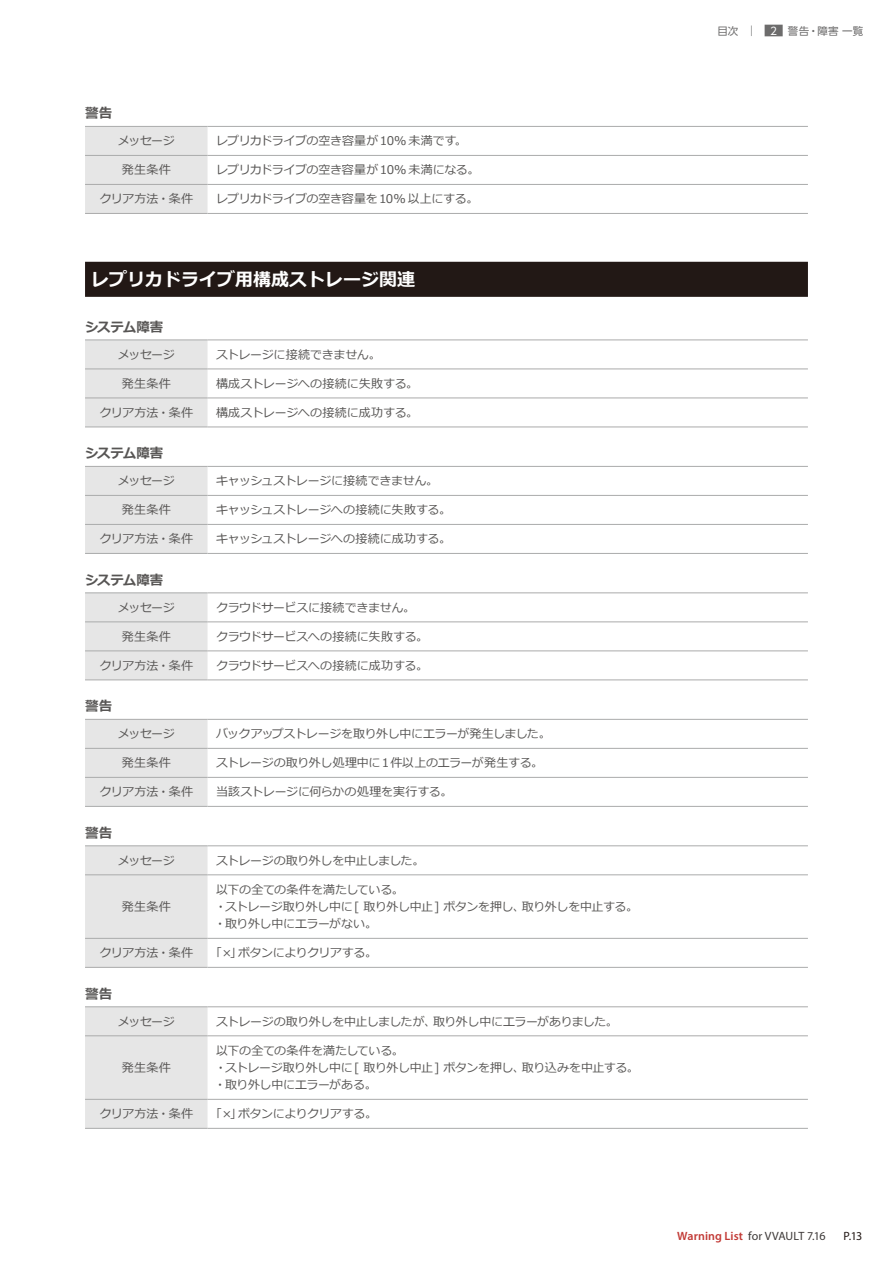
<style>
.page{position:relative;width:893px;height:1263px;background:#fff}
.page>*{position:absolute;margin:0;border:0;box-sizing:border-box;transform-origin:0 0}
.t1{font:700 18px "Meiryo";color:#fff}
.t2{font:700 13.5px "Meiryo";letter-spacing:.01em;color:#575554}
.t3{font:12px/17.2px "Meiryo";letter-spacing:-.03em;color:#575554}
.t4{font:12px "Meiryo";color:#575554}
.t5{font:12px "Myriad Pro";letter-spacing:-.005em;color:#3e3a39}
.t6{font:12px "Myriad Pro";color:#221815}
.t7{font:10.5px "UD Shin Go Pro";letter-spacing:.015em;color:#6d6c6c}
.s1{color:#fff}
.s2{font-weight:600;color:#c23a36}
</style>
<div class="page">
<div style="left:85px;top:262px;width:723px;height:35px;background:#221815"></div>
<div style="left:85px;top:127px;width:123px;height:86px;background:#e6e6e6"></div>
<hr style="left:85px;top:126px;width:123px;height:1px;background:#aaabab">
<hr style="left:208px;top:126px;width:600px;height:1px;background:#aaabab">
<hr style="left:85px;top:155px;width:123px;height:1px;background:#aaabab">
<hr style="left:208px;top:155px;width:600px;height:1px;background:#aaabab">
<hr style="left:85px;top:184px;width:123px;height:1px;background:#aaabab">
<hr style="left:208px;top:184px;width:600px;height:1px;background:#aaabab">
<hr style="left:85px;top:213px;width:123px;height:1px;background:#aaabab">
<hr style="left:208px;top:213px;width:600px;height:1px;background:#aaabab">
<div style="left:85px;top:341px;width:123px;height:86px;background:#e6e6e6"></div>
<hr style="left:85px;top:369px;width:123px;height:1px;background:#aaabab">
<hr style="left:208px;top:369px;width:600px;height:1px;background:#aaabab">
<hr style="left:85px;top:398px;width:123px;height:1px;background:#aaabab">
<hr style="left:208px;top:398px;width:600px;height:1px;background:#aaabab">
<hr style="left:85px;top:340px;width:123px;height:1px;background:#aaabab">
<hr style="left:208px;top:340px;width:600px;height:1px;background:#aaabab">
<hr style="left:85px;top:427px;width:123px;height:1px;background:#aaabab">
<hr style="left:208px;top:427px;width:600px;height:1px;background:#aaabab">
<div style="left:85px;top:467px;width:123px;height:86px;background:#e6e6e6"></div>
<hr style="left:85px;top:495px;width:123px;height:1px;background:#aaabab">
<hr style="left:208px;top:495px;width:600px;height:1px;background:#aaabab">
<hr style="left:85px;top:524px;width:123px;height:1px;background:#aaabab">
<hr style="left:208px;top:524px;width:600px;height:1px;background:#aaabab">
<hr style="left:85px;top:466px;width:123px;height:1px;background:#aaabab">
<hr style="left:208px;top:466px;width:600px;height:1px;background:#aaabab">
<hr style="left:85px;top:553px;width:123px;height:1px;background:#aaabab">
<hr style="left:208px;top:553px;width:600px;height:1px;background:#aaabab">
<div style="left:85px;top:594px;width:123px;height:86px;background:#e6e6e6"></div>
<hr style="left:85px;top:622px;width:123px;height:1px;background:#aaabab">
<hr style="left:208px;top:622px;width:600px;height:1px;background:#aaabab">
<hr style="left:85px;top:651px;width:123px;height:1px;background:#aaabab">
<hr style="left:208px;top:651px;width:600px;height:1px;background:#aaabab">
<hr style="left:85px;top:593px;width:123px;height:1px;background:#aaabab">
<hr style="left:208px;top:593px;width:600px;height:1px;background:#aaabab">
<hr style="left:85px;top:680px;width:123px;height:1px;background:#aaabab">
<hr style="left:208px;top:680px;width:600px;height:1px;background:#aaabab">
<div style="left:85px;top:720px;width:123px;height:86px;background:#e6e6e6"></div>
<hr style="left:85px;top:748px;width:123px;height:1px;background:#aaabab">
<hr style="left:208px;top:748px;width:600px;height:1px;background:#aaabab">
<hr style="left:85px;top:777px;width:123px;height:1px;background:#aaabab">
<hr style="left:208px;top:777px;width:600px;height:1px;background:#aaabab">
<hr style="left:85px;top:719px;width:123px;height:1px;background:#aaabab">
<hr style="left:208px;top:719px;width:600px;height:1px;background:#aaabab">
<hr style="left:85px;top:806px;width:123px;height:1px;background:#aaabab">
<hr style="left:208px;top:806px;width:600px;height:1px;background:#aaabab">
<div style="left:85px;top:846px;width:123px;height:121px;background:#e6e6e6"></div>
<hr style="left:85px;top:874px;width:123px;height:1px;background:#aaabab">
<hr style="left:208px;top:874px;width:600px;height:1px;background:#aaabab">
<hr style="left:85px;top:938px;width:123px;height:1px;background:#aaabab">
<hr style="left:208px;top:938px;width:600px;height:1px;background:#aaabab">
<hr style="left:85px;top:845px;width:123px;height:1px;background:#aaabab">
<hr style="left:208px;top:845px;width:600px;height:1px;background:#aaabab">
<hr style="left:85px;top:967px;width:123px;height:1px;background:#aaabab">
<hr style="left:208px;top:967px;width:600px;height:1px;background:#aaabab">
<div style="left:85px;top:1007px;width:123px;height:121px;background:#e6e6e6"></div>
<hr style="left:85px;top:1035px;width:123px;height:1px;background:#aaabab">
<hr style="left:208px;top:1035px;width:600px;height:1px;background:#aaabab">
<hr style="left:85px;top:1099px;width:123px;height:1px;background:#aaabab">
<hr style="left:208px;top:1099px;width:600px;height:1px;background:#aaabab">
<hr style="left:85px;top:1006px;width:123px;height:1px;background:#aaabab">
<hr style="left:208px;top:1006px;width:600px;height:1px;background:#aaabab">
<hr style="left:85px;top:1128px;width:123px;height:1px;background:#aaabab">
<hr style="left:208px;top:1128px;width:600px;height:1px;background:#aaabab">
<div style="left:765px;top:25px;width:18px;height:11px;background:#6d6c6c"></div>
<p class="t2" style="left:85px;top:104px;width:29px">警告</p>
<p class="t3" style="left:118px;top:133px;width:58px">メッセージ</p>
<p class="t3" style="left:216px;top:133px;width:252px">レプリカドライブの空き容量が10% 未満です。</p>
<p class="t3" style="left:122px;top:162px;width:51px">発生条件</p>
<p class="t3" style="left:216px;top:162px;width:265px">レプリカドライブの空き容量が10% 未満になる。</p>
<p class="t3" style="left:100px;top:191px;width:95px">クリア方法・条件</p>
<p class="t3" style="left:216px;top:191px;width:264px">レプリカドライブの空き容量を10% 以上にする。</p>
<h1 class="t1" style="left:91px;top:267px;width:326px">レプリカドライブ用構成ストレージ関連</h1>
<p class="t2" style="left:85px;top:317px;width:80px">システム障害</p>
<p class="t3" style="left:118px;top:347px;width:58px">メッセージ</p>
<p class="t3" style="left:216px;top:347px;width:166px">ストレージに接続できません。</p>
<p class="t3" style="left:122px;top:376px;width:51px">発生条件</p>
<p class="t4" style="left:216px;top:375px;width:204px">構成ストレージへの接続に失敗する。</p>
<p class="t3" style="left:100px;top:405px;width:95px">クリア方法・条件</p>
<p class="t4" style="left:216px;top:404px;width:204px">構成ストレージへの接続に成功する。</p>
<p class="t2" style="left:85px;top:444px;width:80px">システム障害</p>
<p class="t3" style="left:118px;top:473px;width:58px">メッセージ</p>
<p class="t3" style="left:216px;top:473px;width:224px">キャッシュストレージに接続できません。</p>
<p class="t3" style="left:122px;top:502px;width:51px">発生条件</p>
<p class="t3" style="left:216px;top:502px;width:237px">キャッシュストレージへの接続に失敗する。</p>
<p class="t3" style="left:100px;top:531px;width:95px">クリア方法・条件</p>
<p class="t3" style="left:216px;top:531px;width:237px">キャッシュストレージへの接続に成功する。</p>
<p class="t2" style="left:85px;top:570px;width:80px">システム障害</p>
<p class="t3" style="left:118px;top:599px;width:58px">メッセージ</p>
<p class="t3" style="left:216px;top:599px;width:201px">クラウドサービスに接続できません。</p>
<p class="t3" style="left:122px;top:628px;width:51px">発生条件</p>
<p class="t3" style="left:216px;top:628px;width:214px">クラウドサービスへの接続に失敗する。</p>
<p class="t3" style="left:100px;top:657px;width:95px">クリア方法・条件</p>
<p class="t3" style="left:216px;top:657px;width:214px">クラウドサービスへの接続に成功する。</p>
<p class="t2" style="left:85px;top:697px;width:29px">警告</p>
<p class="t3" style="left:118px;top:726px;width:58px">メッセージ</p>
<p class="t3" style="left:216px;top:726px;width:336px">バックアップストレージを取り外し中にエラーが発生しました。</p>
<p class="t3" style="left:122px;top:755px;width:51px">発生条件</p>
<p class="t3" style="left:216px;top:755px;width:329px">ストレージの取り外し処理中に1件以上のエラーが発生する。</p>
<p class="t3" style="left:100px;top:784px;width:95px">クリア方法・条件</p>
<p class="t3" style="left:216px;top:784px;width:238px">当該ストレージに何らかの処理を実行する。</p>
<p class="t2" style="left:85px;top:823px;width:29px">警告</p>
<p class="t3" style="left:118px;top:852px;width:58px">メッセージ</p>
<p class="t3" style="left:216px;top:852px;width:210px">ストレージの取り外しを中止しました。</p>
<p class="t3" style="left:122px;top:899px;width:51px">発生条件</p>
<p class="t3" style="left:214px;top:881px;width:426px">以下の全ての条件を満たしている。<br>・ストレージ取り外し中に [ 取り外し中止] ボタンを押し、取り外しを中止する。・取り外し中にエラーがない。</p>
<p class="t3" style="left:100px;top:945px;width:95px">クリア方法・条件</p>
<p class="t3" style="left:210px;top:945px;width:169px">「×」ボタンによりクリアする。</p>
<p class="t2" style="left:85px;top:984px;width:29px">警告</p>
<p class="t3" style="left:118px;top:1013px;width:58px">メッセージ</p>
<p class="t3" style="left:216px;top:1013px;width:403px">ストレージの取り外しを中止しましたが、取り外し中にエラーがありました。</p>
<p class="t3" style="left:122px;top:1060px;width:51px">発生条件</p>
<p class="t3" style="left:214px;top:1042px;width:426px">以下の全ての条件を満たしている。<br>・ストレージ取り外し中に [ 取り外し中止] ボタンを押し、取り込みを中止する。・取り外し中にエラーがある。</p>
<p class="t3" style="left:100px;top:1106px;width:95px">クリア方法・条件</p>
<p class="t3" style="left:210px;top:1106px;width:169px">「×」ボタンによりクリアする。</p>
<p class="t7" style="left:717px;top:22px;width:22px">目次</p>
<p class="t7" style="left:759px;top:22px;width:105px">［<span class="s1">2</span>］警告・障害一覧</p>
<p class="t5" style="left:677px;top:1228px;width:150px"><span class="s2">Warning List</span> for VVAULT 7.16</p>
<p class="t6" style="left:844px;top:1228px;width:20px">P.13</p>
</div>
